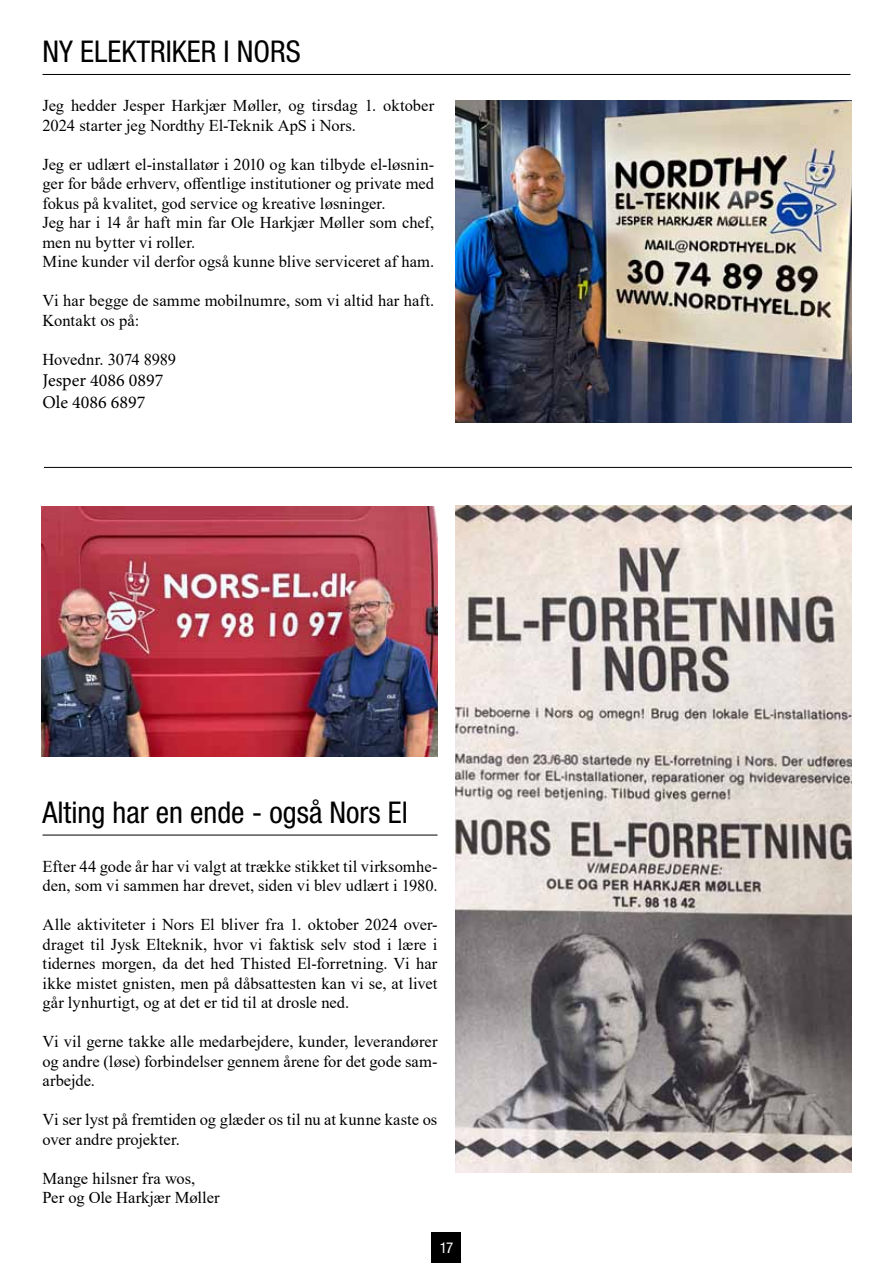
<style>
.page{position:relative;width:893px;height:1263px;background:#fff}
.page>*{position:absolute;margin:0;border:0;box-sizing:border-box;transform-origin:0 0}
.t1{font:condensed 30px "Helvetica Neue LT Std";color:#000}
.t2{font:18px/21.6px "Minion Pro";color:#000}
.t3{font:16.5px/19.5px "Times New Roman";color:#000}
.t4{font:condensed 15px "Helvetica Neue LT Std";color:#fff}
</style>
<div class="page">
<div style="left:432px;top:1232px;width:29px;height:31px;background:#000"></div>
<hr style="left:44px;top:467px;width:808px;height:1px;background:#000">
<img style="left:455px;top:101px;width:397px;height:321px">
<img style="left:41px;top:506px;width:396px;height:250px">
<img style="left:455px;top:506px;width:397px;height:666px">
<hr style="left:43px;top:74px;width:807px;height:1px;background:#000">
<hr style="left:43px;top:835px;width:394px;height:1px;background:#000">
<h1 class="t1" style="left:43px;top:34px;width:260px">NY ELEKTRIKER I NORS</h1>
<p class="t3" style="left:43px;top:95px;width:393px">Jeg hedder Jesper Harkjær Møller, og tirsdag 1. oktober<br>2024 starter jeg Nordthy El-Teknik ApS i Nors.</p>
<p class="t3" style="left:43px;top:154px;width:393px">Jeg er udlært el-installatør i 2010 og kan tilbyde el-løsnin&shy;ger for både erhverv, offentlige institutioner og private med fokus på kvalitet, god service og kreative løsninger.<br>Jeg har i 14 år haft min far Ole Harkjær Møller som chef, men nu bytter vi roller.<br>Mine kunder vil derfor også kunne blive serviceret af ham.</p>
<p class="t3" style="left:43px;top:291px;width:393px">Vi har begge de samme mobilnumre, som vi altid har haft.<br>Kontakt os på:</p>
<p class="t3" style="left:43px;top:349px;width:135px">Hovednr. 3074 8989</p>
<p class="t2" style="left:43px;top:370px;width:122px">Jesper 4086 0897<br>Ole 4086 6897</p>
<h1 class="t1" style="left:43px;top:795px;width:367px">Alting har en ende - også Nors El</h1>
<p class="t3" style="left:43px;top:856px;width:396px">Efter 44 gode år har vi valgt at trække stikket til virksomhe&shy;den, som vi sammen har drevet, siden vi blev udlært i 1980.</p>
<p class="t3" style="left:43px;top:914px;width:396px;text-align:justify">Alle aktiviteter i Nors El bliver fra 1. oktober 2024 over&shy;draget til Jysk Elteknik, hvor vi faktisk selv stod i lære i tidernes morgen, da det hed Thisted El-forretning. Vi har ikke mistet gnisten, men på dåbsattesten kan vi se, at livet går lynhurtigt, og at det er tid til at drosle ned.</p>
<p class="t3" style="left:43px;top:1032px;width:396px;text-align:justify">Vi vil gerne takke alle medarbejdere, kunder, leverandører og andre (løse) forbindelser gennem årene for det gode sam&shy;arbejde.</p>
<p class="t3" style="left:43px;top:1110px;width:396px">Vi ser lyst på fremtiden og glæder os til nu at kunne kaste os over andre projekter.</p>
<p class="t3" style="left:43px;top:1168px;width:179px">Mange hilsner fra wos,<br>Per og Ole Harkjær Møller</p>
<p class="t4" style="left:440px;top:1239px;width:15px">17</p>
</div>
